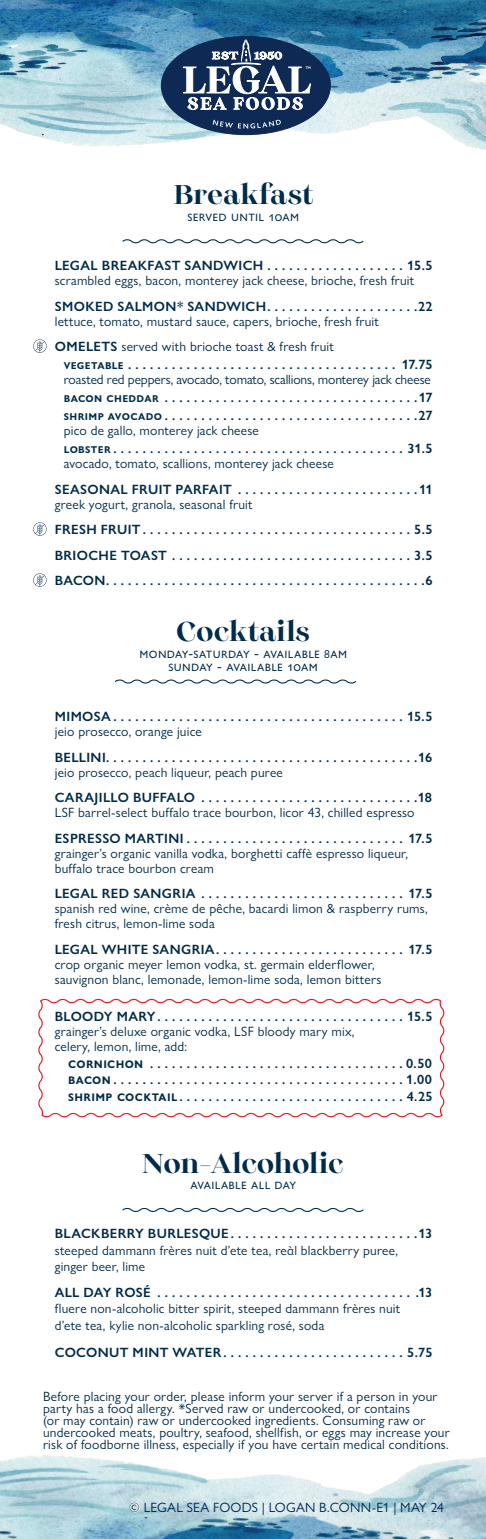
<style>
.page{position:relative;width:486px;height:1539px;background:#fff}
.page>*{position:absolute;margin:0;border:0;box-sizing:border-box;transform-origin:0 0}
.MENU_HEADERS{font:500 27px "Monckeberg";letter-spacing:-.01em;color:#002b49}
.MENU_HEADERS-2{font:15px/13.5px "Gill Sans Nova";letter-spacing:.02em;color:#002b49;text-align:center}
.Menu_Dish_Dunbar_with_Leader_9_12_LS{font:13.5px/15px "Gill Sans Nova";letter-spacing:.015em;color:#002b49}
.Menu_Dish_Dunbar_with_Leader_9_12_LS-2{font:600 13.5px "Gill Sans Nova";letter-spacing:.025em;color:#002b49}
.Menu_Dish_Dunbar_with_Leader_9_12_LS-3{font:13.5px "Gill Sans Nova";letter-spacing:-.01em;color:#002b49}
.t1{font:13.5px "Gill Sans Nova";letter-spacing:.02em;color:#002855}
.t2{font:600 3.75px "Gill Sans Nova";color:#fff}
.s1{font-weight:600}
.s2{font-size:11.55px}
.s3{font-size:15px}
.s4{color:#fff}
</style>
<div class="page">
<svg style="left:33px;top:339px;width:14px;height:14px"></svg>
<svg style="left:33px;top:522px;width:14px;height:14px"></svg>
<svg style="left:33px;top:573px;width:14px;height:14px"></svg>
<img style="left:0;top:1455px;width:486px;height:84px">
<img style="left:0;top:0;width:486px;height:150px">
<div style="left:161px;top:36px;width:169px;height:99px;background:#0d2954;border-radius:50%"></div>
<svg style="left:213px;top:119px;width:68px;height:10px"></svg>
<svg style="left:183px;top:40px;width:128px;height:70px"></svg>
<svg style="left:122px;top:239px;width:242px;height:5px"></svg>
<svg style="left:115px;top:679px;width:241px;height:5px"></svg>
<svg style="left:122px;top:1208px;width:242px;height:4px"></svg>
<svg style="left:38px;top:998px;width:407px;height:120px"></svg>
<p class="t2" style="left:305px;top:66px;width:7px">TM</p>
<p class="MENU_HEADERS" style="left:173px;top:177px;width:141px">Breakfast</p>
<p class="MENU_HEADERS-2" style="left:188px;top:209px;width:113px">served until 10am</p>
<p class="Menu_Dish_Dunbar_with_Leader_9_12_LS-2" style="left:55px;top:257px;width:380px">LEGAL BREAKFAST SANDWICH . . . . . . . . . . . . . . . . . . . 15.5</p>
<p class="Menu_Dish_Dunbar_with_Leader_9_12_LS" style="left:55px;top:273px;width:361px">scrambled eggs, bacon, monterey jack cheese, brioche, fresh fruit</p>
<p class="Menu_Dish_Dunbar_with_Leader_9_12_LS-2" style="left:55px;top:298px;width:380px">SMOKED SALMON* SANDWICH . . . . . . . . . . . . . . . . . . . . 22</p>
<p class="Menu_Dish_Dunbar_with_Leader_9_12_LS" style="left:55px;top:314px;width:326px">lettuce, tomato, mustard sauce, capers, brioche, fresh fruit</p>
<p class="Menu_Dish_Dunbar_with_Leader_9_12_LS" style="left:55px;top:339px;width:281px"><span class="s1">OMELETS</span> served with brioche toast &amp; fresh fruit</p>
<p class="Menu_Dish_Dunbar_with_Leader_9_12_LS-2" style="left:64px;top:356px;width:371px">vegetable . . . . . . . . . . . . . . . . . . . . . . . . . . . . . . . . . . . . . 17.75</p>
<p class="Menu_Dish_Dunbar_with_Leader_9_12_LS-3" style="left:64px;top:371px;width:369px">roasted red peppers, avocado, tomato, scallions, monterey jack cheese</p>
<p class="Menu_Dish_Dunbar_with_Leader_9_12_LS-2" style="left:64px;top:389px;width:370px">bacon cheddar . . . . . . . . . . . . . . . . . . . . . . . . . . . . . . . . . . 17</p>
<p class="Menu_Dish_Dunbar_with_Leader_9_12_LS-2" style="left:64px;top:407px;width:370px">shrimp avocado . . . . . . . . . . . . . . . . . . . . . . . . . . . . . . . . . . 27</p>
<p class="Menu_Dish_Dunbar_with_Leader_9_12_LS" style="left:64px;top:423px;width:197px">pico de gallo, monterey jack cheese</p>
<p class="Menu_Dish_Dunbar_with_Leader_9_12_LS-2" style="left:64px;top:440px;width:371px">lobster . . . . . . . . . . . . . . . . . . . . . . . . . . . . . . . . . . . . . . . . 31.5</p>
<p class="Menu_Dish_Dunbar_with_Leader_9_12_LS" style="left:64px;top:456px;width:272px">avocado, tomato, scallions, monterey jack cheese</p>
<p class="Menu_Dish_Dunbar_with_Leader_9_12_LS-2" style="left:55px;top:481px;width:380px">SEASONAL FRUIT PARFAIT . . . . . . . . . . . . . . . . . . . . . . . . 11</p>
<p class="Menu_Dish_Dunbar_with_Leader_9_12_LS" style="left:55px;top:497px;width:199px">greek yogurt, granola, seasonal fruit</p>
<p class="Menu_Dish_Dunbar_with_Leader_9_12_LS-2" style="left:55px;top:521px;width:380px">FRESH FRUIT . . . . . . . . . . . . . . . . . . . . . . . . . . . . . . . . . . . . . 5.5</p>
<p class="Menu_Dish_Dunbar_with_Leader_9_12_LS-2" style="left:55px;top:547px;width:380px">BRIOCHE TOAST . . . . . . . . . . . . . . . . . . . . . . . . . . . . . . . . . 3.5</p>
<p class="Menu_Dish_Dunbar_with_Leader_9_12_LS-2" style="left:55px;top:572px;width:379px">BACON . . . . . . . . . . . . . . . . . . . . . . . . . . . . . . . . . . . . . . . . . . . 6</p>
<p class="MENU_HEADERS" style="left:176px;top:614px;width:135px">Cocktails</p>
<p class="MENU_HEADERS-2" style="left:140px;top:646px;width:209px">monday-saturday - available <span class="s2">8</span>am sunday - available 10am</p>
<p class="Menu_Dish_Dunbar_with_Leader_9_12_LS-2" style="left:55px;top:709px;width:379px">MIMOSA . . . . . . . . . . . . . . . . . . . . . . . . . . . . . . . . . . . . . . . . 15.5</p>
<p class="Menu_Dish_Dunbar_with_Leader_9_12_LS" style="left:55px;top:724px;width:148px">jeio prosecco, orange juice</p>
<p class="Menu_Dish_Dunbar_with_Leader_9_12_LS-2" style="left:55px;top:749px;width:379px">BELLINI . . . . . . . . . . . . . . . . . . . . . . . . . . . . . . . . . . . . . . . . . . 16</p>
<p class="Menu_Dish_Dunbar_with_Leader_9_12_LS" style="left:55px;top:765px;width:230px">jeio prosecco, peach liqueur, peach puree</p>
<p class="Menu_Dish_Dunbar_with_Leader_9_12_LS-2" style="left:55px;top:790px;width:379px">CARAJILLO BUFFALO . . . . . . . . . . . . . . . . . . . . . . . . . . . . . 18</p>
<p class="Menu_Dish_Dunbar_with_Leader_9_12_LS" style="left:55px;top:805px;width:361px">LSF barrel-select buffalo trace bourbon, licor 43, chilled espresso</p>
<p class="Menu_Dish_Dunbar_with_Leader_9_12_LS-2" style="left:55px;top:830px;width:379px">ESPRESSO MARTINI . . . . . . . . . . . . . . . . . . . . . . . . . . . . . . 17.5</p>
<p class="Menu_Dish_Dunbar_with_Leader_9_12_LS" style="left:55px;top:846px;width:355px">grainger’s organic vanilla vodka, borghetti caffè espresso liqueur, buffalo trace bourbon cream</p>
<p class="Menu_Dish_Dunbar_with_Leader_9_12_LS-2" style="left:55px;top:886px;width:379px">LEGAL RED SANGRIA . . . . . . . . . . . . . . . . . . . . . . . . . . . . 17.5</p>
<p class="Menu_Dish_Dunbar_with_Leader_9_12_LS" style="left:55px;top:901px;width:375px">spanish red wine, crème de pêche, bacardi limon &amp; raspberry rums, fresh citrus, lemon-lime soda</p>
<p class="Menu_Dish_Dunbar_with_Leader_9_12_LS-2" style="left:55px;top:941px;width:379px">LEGAL WHITE SANGRIA . . . . . . . . . . . . . . . . . . . . . . . . . . 17.5</p>
<p class="Menu_Dish_Dunbar_with_Leader_9_12_LS" style="left:55px;top:957px;width:328px">crop organic meyer lemon vodka, st. germain elderflower, sauvignon blanc, lemonade, lemon-lime soda, lemon bitters</p>
<p class="Menu_Dish_Dunbar_with_Leader_9_12_LS-2" style="left:55px;top:1009px;width:379px">BLOODY MARY . . . . . . . . . . . . . . . . . . . . . . . . . . . . . . . . . . 15.5</p>
<p class="Menu_Dish_Dunbar_with_Leader_9_12_LS" style="left:55px;top:1024px;width:301px">grainger’s deluxe organic vodka, LSF bloody mary mix, celery, lemon, lime, add:</p>
<p class="Menu_Dish_Dunbar_with_Leader_9_12_LS-2" style="left:68px;top:1055px;width:365px"><span class="s3">cornichon</span> . . . . . . . . . . . . . . . . . . . . . . . . . . . . . . . . . . 0.50</p>
<p class="Menu_Dish_Dunbar_with_Leader_9_12_LS-2" style="left:68px;top:1072px;width:365px"><span class="s3">bacon</span> . . . . . . . . . . . . . . . . . . . . . . . . . . . . . . . . . . . . . . . 1.00</p>
<p class="Menu_Dish_Dunbar_with_Leader_9_12_LS-2" style="left:68px;top:1088px;width:366px"><span class="s3">shrimp cocktail</span> . . . . . . . . . . . . . . . . . . . . . . . . . . . . . . . 4.25</p>
<p class="MENU_HEADERS" style="left:142px;top:1145px;width:204px">Non-Alcoholic</p>
<p class="MENU_HEADERS-2" style="left:190px;top:1177px;width:107px">available all day</p>
<p class="Menu_Dish_Dunbar_with_Leader_9_12_LS-2" style="left:55px;top:1225px;width:379px">BLACKBERRY BURLESQUE . . . . . . . . . . . . . . . . . . . . . . . . . 13</p>
<p class="Menu_Dish_Dunbar_with_Leader_9_12_LS" style="left:55px;top:1242px;width:345px;line-height:16.5px">steeped dammann frères nuit d’ete tea, reàl blackberry puree, ginger beer, lime</p>
<p class="Menu_Dish_Dunbar_with_Leader_9_12_LS-2" style="left:55px;top:1284px;width:379px">ALL DAY ROSÉ . . . . . . . . . . . . . . . . . . . . . . . . . . . . . . . . . . . .13</p>
<p class="Menu_Dish_Dunbar_with_Leader_9_12_LS" style="left:55px;top:1300px;width:347px;line-height:16.5px">fluere non-alcoholic bitter spirit, steeped dammann frères nuit d’ete tea, kylie non-alcoholic sparkling rosé, soda</p>
<p class="Menu_Dish_Dunbar_with_Leader_9_12_LS-2" style="left:55px;top:1344px;width:379px">COCONUT MINT WATER . . . . . . . . . . . . . . . . . . . . . . . . . 5.75</p>
<p class="Menu_Dish_Dunbar_with_Leader_9_12_LS" style="left:43px;top:1391px;width:408px;line-height:12px">Before placing your order, please inform your server if a person in your party has a food allergy. *Served raw or undercooked, or contains<br>(or may contain) raw or undercooked ingredients. Consuming raw or undercooked meats, poultry, seafood, shellfish, or eggs may increase your risk of foodborne illness, especially if you have certain medical conditions.</p>
<p class="t1" style="left:129px;top:1499px;width:316px"><span class="s4">©</span> LEGAL SEA FOODS | LOGAN B.CONN-E1 | MAY 24</p>
</div>
